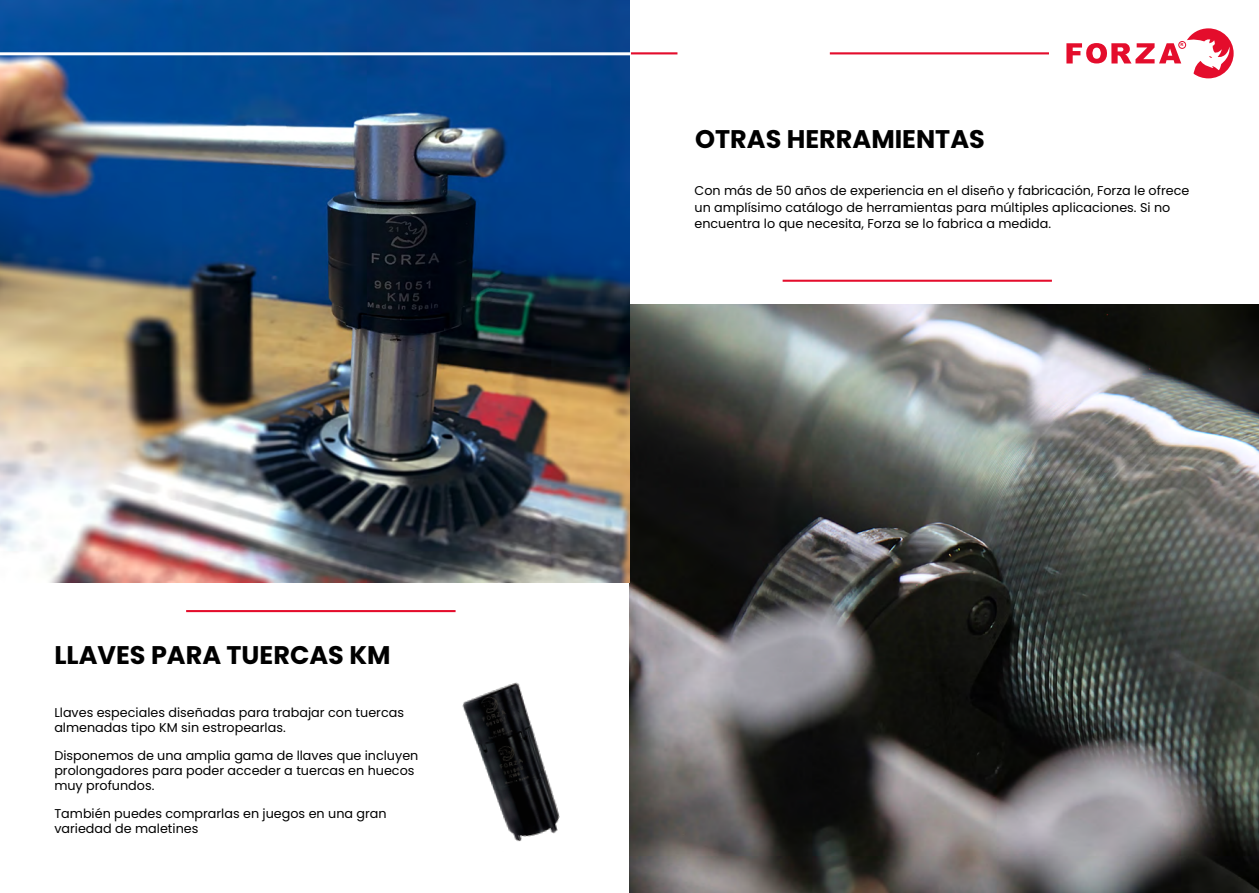
<style>
.page{position:relative;width:1259px;height:893px;background:#fff}
.page>*{position:absolute;margin:0;border:0;box-sizing:border-box;transform-origin:0 0}
.t1{font:700 25.5px "Poppins";color:#000}
.t2{font:12.75px/15.3px "Poppins";color:#000}
.t3{font:700 4.2px "Arial";color:#e40d2c}
</style>
<div class="page">
<svg style="left:1066px;top:28px;width:167px;height:50px"></svg>
<div style="left:1178px;top:41px;width:8px;height:8px;border:1px solid #e40d2c;border-radius:50%"></div>
<hr style="left:631px;top:52px;width:46px;height:2px;background:#e40d2c">
<hr style="left:830px;top:52px;width:219px;height:2px;background:#e40d2c">
<img style="left:630px;top:305px;width:629px;height:588px">
<img style="left:0;top:0;width:630px;height:582px">
<hr style="left:186px;top:610px;width:269px;height:2px;background:#e40d2c">
<hr style="left:782px;top:280px;width:270px;height:2px;background:#e40d2c">
<img style="left:462px;top:682px;width:98px;height:160px">
<hr style="left:0;top:52px;width:631px;height:3px;background:#fff">
<h1 class="t1" style="left:54px;top:641px;width:338px">LLAVES PARA TUERCAS KM</h1>
<p class="t2" style="left:54px;top:705px;width:351px">Llaves especiales diseñadas para trabajar con tuercas almenadas tipo KM sin estropearlas.</p>
<p class="t2" style="left:54px;top:748px;width:365px">Disponemos de una amplia gama de llaves que incluyen prolongadores para poder acceder a tuercas en huecos muy profundos.</p>
<p class="t2" style="left:54px;top:805px;width:334px">También puedes comprarlas en juegos en una gran variedad de maletines</p>
<h1 class="t1" style="left:695px;top:124px;width:291px">OTRAS HERRAMIENTAS</h1>
<p class="t3" style="left:1180px;top:42px;width:5px">R</p>
<p class="t2" style="left:694px;top:183px;width:496px;line-height:16.2px">Con más de 50 años de experiencia en el diseño y fabricación, Forza le ofrece un amplísimo catálogo de herramientas para múltiples aplicaciones. Si no encuentra lo que necesita, Forza se lo fabrica a medida.</p>
</div>
